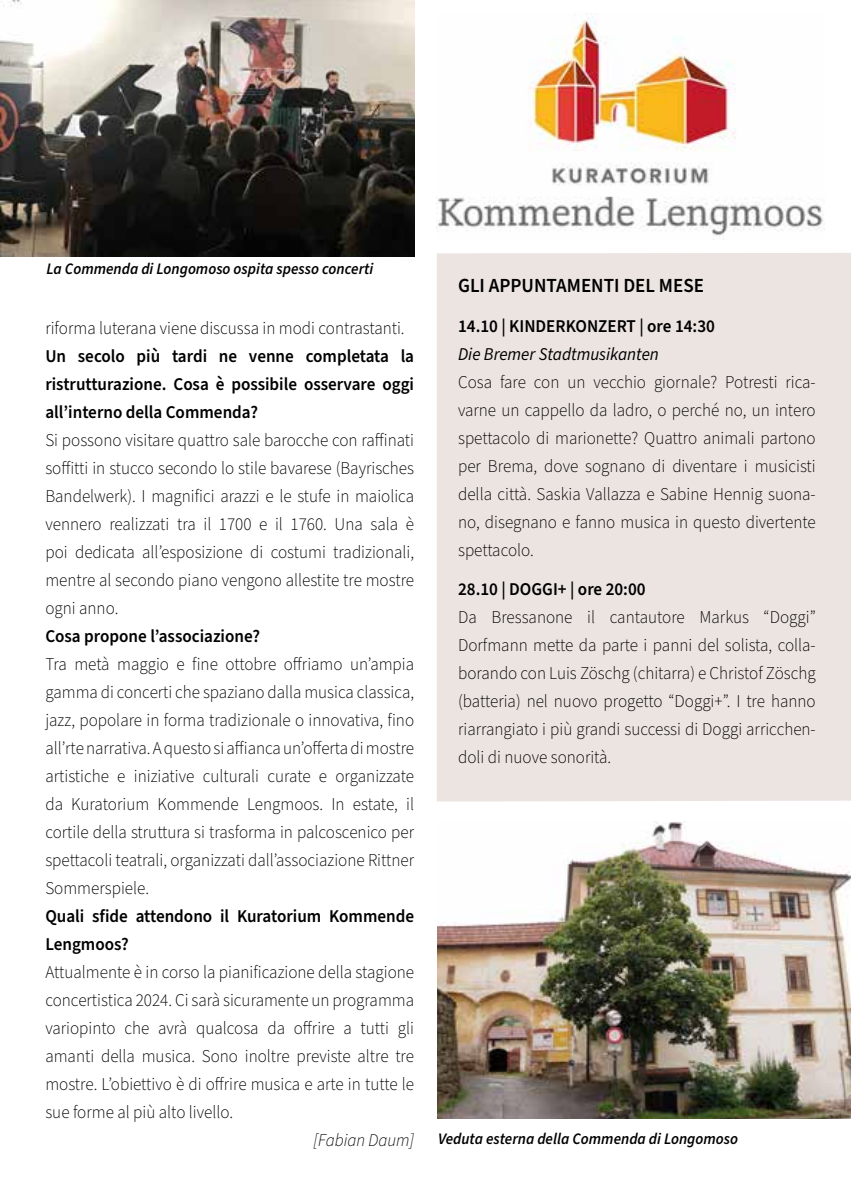
<style>
.page{position:relative;width:851px;height:1191px;background:#fff}
.page>*{position:absolute;margin:0;border:0;box-sizing:border-box;transform-origin:0 0}
.t1{font:600 20px "Source Sans Pro";color:#000;scale:.95 1}
.t2{font:300 18px/28px "Source Sans Pro";color:#000;text-align:justify;scale:.95 1}
.t3{font:600 18px/28px "Source Sans Pro";color:#000;text-align:justify;scale:.95 1}
.t4{font:italic 18px "Source Sans Pro";color:#000;scale:.95 1}
.t5{font:italic 300 18px "Source Sans Pro";color:#000;scale:.95 1}
.t6{font:italic 600 16px "Source Sans Pro";color:#000;scale:.95 1}
</style>
<div class="page">
<div style="left:437px;top:253px;width:413px;height:548px;background:#ece4e1"></div>
<img style="left:437px;top:13px;width:387px;height:227px">
<img style="left:0;top:0;width:414px;height:256px">
<img style="left:437px;top:821px;width:413px;height:297px">
<p class="t6" style="left:46px;top:258px;width:345px">La Commenda di Longomoso ospita spesso concerti</p>
<p class="t2" style="left:45px;top:314px;width:379px">riforma luterana viene discussa in modi contrastanti.</p>
<p class="t3" style="left:45px;top:342px;width:389px">Un secolo più tardi ne venne completata la ristrutturazione. Cosa è possibile osservare oggi all’interno della Commenda?</p>
<p class="t2" style="left:45px;top:426px;width:389px">Si possono visitare quattro sale barocche con raffinati soffitti in stucco secondo lo stile bavarese (Bayrisches Bandelwerk). I magnifici arazzi e le stufe in maiolica vennero realizzati tra il 1700 e il 1760. Una sala è poi dedicata all’esposizione di costumi tradizionali, mentre al secondo piano vengono allestite tre mostre ogni anno.</p>
<p class="t3" style="left:45px;top:622px;width:228px">Cosa propone l’associazione?</p>
<p class="t2" style="left:45px;top:650px;width:389px">Tra metà maggio e fine ottobre offriamo un’ampia gamma di concerti che spaziano dalla musica classica, jazz, popolare in forma tradizionale o innovativa, fino all’rte narrativa. A questo si affianca un’offerta di mostre artistiche e iniziative culturali curate e organizzate da Kuratorium Kommende Lengmoos. In estate, il cortile della struttura si trasforma in palcoscenico per spettacoli teatrali, organizzati dall’associazione Rittner Sommerspiele.</p>
<p class="t3" style="left:45px;top:902px;width:389px">Quali sfide attendono il Kuratorium Kommende<br>Lengmoos?</p>
<p class="t2" style="left:45px;top:958px;width:389px">Attualmente è in corso la pianificazione della stagione concertistica 2024. Ci sarà sicuramente un programma variopinto che avrà qualcosa da offrire a tutti gli amanti della musica. Sono inoltre previste altre tre mostre. L’obiettivo è di offrire musica e arte in tutte le sue forme al più alto livello.</p>
<p class="t5" style="left:313px;top:1128px;width:107px">[Fabian Daum]</p>
<p class="t1" style="left:458px;top:272px;width:260px">GLI APPUNTAMENTI DEL MESE</p>
<p class="t3" style="left:458px;top:312px;width:272px">14.10 | KINDERKONZERT | ore 14:30</p>
<p class="t4" style="left:458px;top:341px;width:213px">Die Bremer Stadtmusikanten</p>
<p class="t2" style="left:458px;top:368px;width:378px">Cosa fare con un vecchio giornale? Potresti rica&shy;varne un cappello da ladro, o perché no, un intero spettacolo di marionette? Quattro animali partono per Brema, dove sognano di diventare i musicisti della città. Saskia Vallazza e Sabine Hennig suona&shy;no, disegnano e fanno musica in questo divertente spettacolo.</p>
<p class="t3" style="left:458px;top:575px;width:199px">28.10 | DOGGI+ | ore 20:00</p>
<p class="t2" style="left:458px;top:603px;width:378px">Da Bressanone il cantautore Markus “Doggi” Dorfmann mette da parte i panni del solista, colla&shy;borando con Luis Zöschg (chitarra) e Christof Zöschg (batteria) nel nuovo progetto “Doggi+”. I tre hanno riarrangiato i più grandi successi di Doggi arricchen&shy;doli di nuove sonorità.</p>
<p class="t6" style="left:438px;top:1128px;width:317px">Veduta esterna della Commenda di Longomoso</p>
</div>
